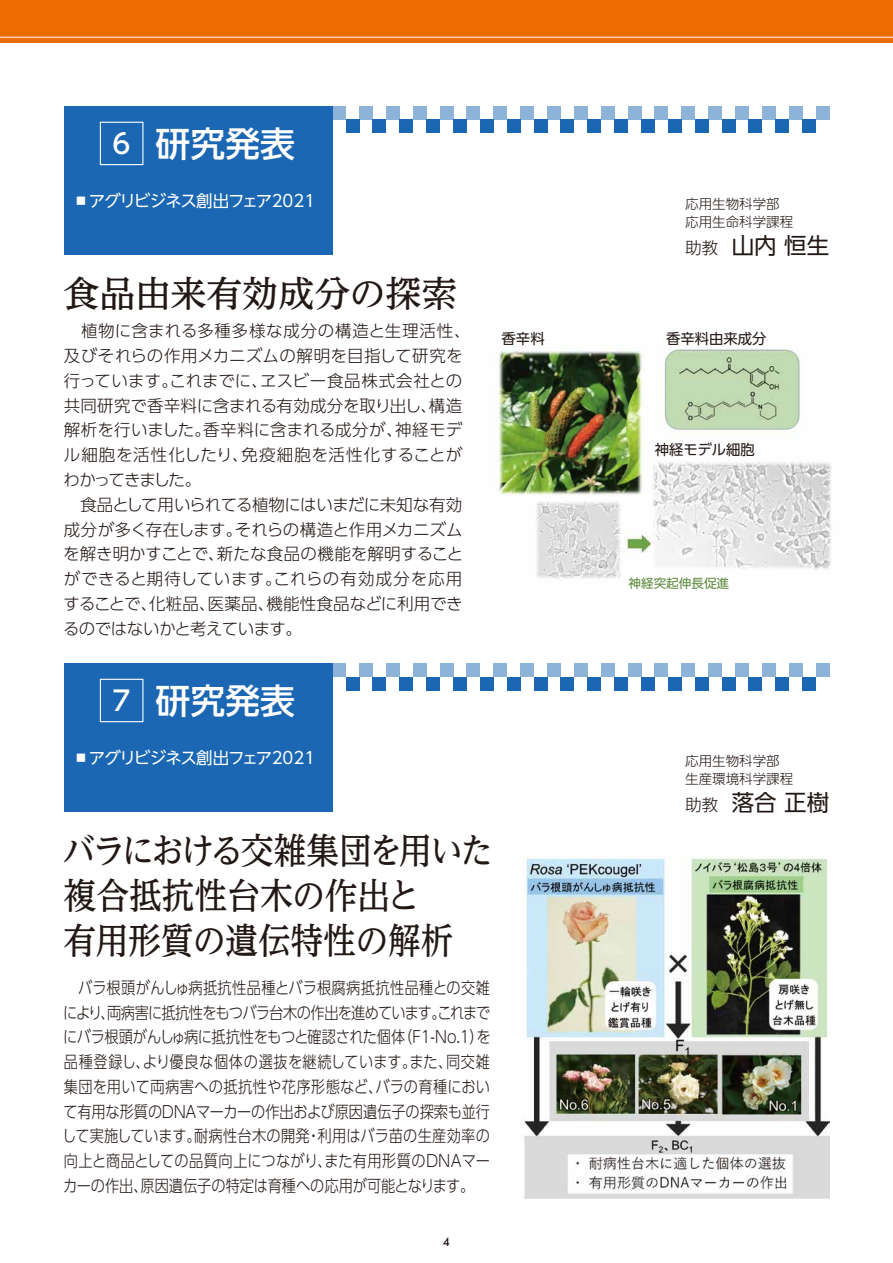
<style>
.page{position:relative;width:893px;height:1263px;background:#fff}
.page>*{position:absolute;margin:0;border:0;box-sizing:border-box;transform-origin:0 0}
.t1{font:500 36px/45px "UD Reimin Pro";letter-spacing:-.015em;color:#221815;scale:.91 1}
.t2{font:500 36px "UD Reimin Pro";letter-spacing:-.015em;color:#221815}
.t3{font:500 34.95px "UD Shin Go Pro";color:#fff}
.t4{font:22.5px "UD Shin Go Pro";color:#221815}
.t5{font:300 16.5px/24.8px "UD Shin Go Pro";color:#221815}
.t6{font:300 16.5px/24.8px "UD Shin Go Pro";color:#221815;text-align:justify;scale:.86 1}
.t7{font:16.5px "UD Shin Go NT Pro";letter-spacing:-.05em;color:#fff}
.t8{font:14.4px "UD Shin Go Pro";color:#221815}
.t9{font:300 13.5px/18px "UD Shin Go Pro";color:#221815}
.t10{font:12.6px "UD Shin Go Pro";color:#5c893c}
.t11{font:500 12px "Futura BT";color:#221815}
.s1{font-size:27.15px}
.s2{font-weight:300;font-size:16.5px}
</style>
<div class="page">
<div style="left:332px;top:106px;width:14px;height:14px;background:#8db3d9"></div>
<div style="left:346px;top:120px;width:13px;height:13px;background:#1b67b3"></div>
<div style="left:359px;top:106px;width:14px;height:14px;background:#8db3d9"></div>
<div style="left:373px;top:120px;width:13px;height:13px;background:#1b67b3"></div>
<div style="left:386px;top:106px;width:13px;height:14px;background:#8db3d9"></div>
<div style="left:399px;top:120px;width:14px;height:13px;background:#1b67b3"></div>
<div style="left:413px;top:106px;width:13px;height:14px;background:#8db3d9"></div>
<div style="left:426px;top:120px;width:14px;height:13px;background:#1b67b3"></div>
<div style="left:440px;top:106px;width:13px;height:14px;background:#8db3d9"></div>
<div style="left:453px;top:120px;width:14px;height:13px;background:#1b67b3"></div>
<div style="left:467px;top:106px;width:13px;height:14px;background:#8db3d9"></div>
<div style="left:480px;top:120px;width:13px;height:13px;background:#1b67b3"></div>
<div style="left:493px;top:106px;width:14px;height:14px;background:#8db3d9"></div>
<div style="left:507px;top:120px;width:13px;height:13px;background:#1b67b3"></div>
<div style="left:520px;top:106px;width:14px;height:14px;background:#8db3d9"></div>
<div style="left:534px;top:120px;width:13px;height:13px;background:#1b67b3"></div>
<div style="left:547px;top:106px;width:14px;height:14px;background:#8db3d9"></div>
<div style="left:561px;top:120px;width:13px;height:13px;background:#1b67b3"></div>
<div style="left:574px;top:106px;width:13px;height:14px;background:#8db3d9"></div>
<div style="left:587px;top:120px;width:14px;height:13px;background:#1b67b3"></div>
<div style="left:601px;top:106px;width:13px;height:14px;background:#8db3d9"></div>
<div style="left:614px;top:120px;width:14px;height:13px;background:#1b67b3"></div>
<div style="left:628px;top:106px;width:13px;height:14px;background:#8db3d9"></div>
<div style="left:641px;top:120px;width:14px;height:13px;background:#1b67b3"></div>
<div style="left:655px;top:106px;width:13px;height:14px;background:#8db3d9"></div>
<div style="left:668px;top:120px;width:13px;height:13px;background:#1b67b3"></div>
<div style="left:681px;top:106px;width:14px;height:14px;background:#8db3d9"></div>
<div style="left:695px;top:120px;width:13px;height:13px;background:#1b67b3"></div>
<div style="left:708px;top:106px;width:14px;height:14px;background:#8db3d9"></div>
<div style="left:722px;top:120px;width:13px;height:13px;background:#1b67b3"></div>
<div style="left:735px;top:106px;width:14px;height:14px;background:#8db3d9"></div>
<div style="left:749px;top:120px;width:13px;height:13px;background:#1b67b3"></div>
<div style="left:762px;top:106px;width:13px;height:14px;background:#8db3d9"></div>
<div style="left:775px;top:120px;width:14px;height:13px;background:#1b67b3"></div>
<div style="left:789px;top:106px;width:13px;height:14px;background:#8db3d9"></div>
<div style="left:802px;top:120px;width:14px;height:13px;background:#1b67b3"></div>
<div style="left:816px;top:106px;width:13px;height:14px;background:#8db3d9"></div>
<div style="left:332px;top:663px;width:14px;height:14px;background:#8db3d9"></div>
<div style="left:346px;top:677px;width:13px;height:13px;background:#1b67b3"></div>
<div style="left:359px;top:663px;width:14px;height:14px;background:#8db3d9"></div>
<div style="left:373px;top:677px;width:13px;height:13px;background:#1b67b3"></div>
<div style="left:386px;top:663px;width:13px;height:14px;background:#8db3d9"></div>
<div style="left:399px;top:677px;width:14px;height:13px;background:#1b67b3"></div>
<div style="left:413px;top:663px;width:13px;height:14px;background:#8db3d9"></div>
<div style="left:426px;top:677px;width:14px;height:13px;background:#1b67b3"></div>
<div style="left:440px;top:663px;width:13px;height:14px;background:#8db3d9"></div>
<div style="left:453px;top:677px;width:14px;height:13px;background:#1b67b3"></div>
<div style="left:467px;top:663px;width:13px;height:14px;background:#8db3d9"></div>
<div style="left:480px;top:677px;width:13px;height:13px;background:#1b67b3"></div>
<div style="left:493px;top:663px;width:14px;height:14px;background:#8db3d9"></div>
<div style="left:507px;top:677px;width:13px;height:13px;background:#1b67b3"></div>
<div style="left:520px;top:663px;width:14px;height:14px;background:#8db3d9"></div>
<div style="left:534px;top:677px;width:13px;height:13px;background:#1b67b3"></div>
<div style="left:547px;top:663px;width:14px;height:14px;background:#8db3d9"></div>
<div style="left:561px;top:677px;width:13px;height:13px;background:#1b67b3"></div>
<div style="left:574px;top:663px;width:13px;height:14px;background:#8db3d9"></div>
<div style="left:587px;top:677px;width:14px;height:13px;background:#1b67b3"></div>
<div style="left:601px;top:663px;width:13px;height:14px;background:#8db3d9"></div>
<div style="left:614px;top:677px;width:14px;height:13px;background:#1b67b3"></div>
<div style="left:628px;top:663px;width:13px;height:14px;background:#8db3d9"></div>
<div style="left:641px;top:677px;width:14px;height:13px;background:#1b67b3"></div>
<div style="left:655px;top:663px;width:13px;height:14px;background:#8db3d9"></div>
<div style="left:668px;top:677px;width:13px;height:13px;background:#1b67b3"></div>
<div style="left:681px;top:663px;width:14px;height:14px;background:#8db3d9"></div>
<div style="left:695px;top:677px;width:13px;height:13px;background:#1b67b3"></div>
<div style="left:708px;top:663px;width:14px;height:14px;background:#8db3d9"></div>
<div style="left:722px;top:677px;width:13px;height:13px;background:#1b67b3"></div>
<div style="left:735px;top:663px;width:14px;height:14px;background:#8db3d9"></div>
<div style="left:749px;top:677px;width:13px;height:13px;background:#1b67b3"></div>
<div style="left:762px;top:663px;width:13px;height:14px;background:#8db3d9"></div>
<div style="left:775px;top:677px;width:14px;height:13px;background:#1b67b3"></div>
<div style="left:789px;top:663px;width:13px;height:14px;background:#8db3d9"></div>
<div style="left:802px;top:677px;width:14px;height:13px;background:#1b67b3"></div>
<div style="left:816px;top:663px;width:13px;height:14px;background:#8db3d9"></div>
<div style="left:0;top:0;width:893px;height:43px;background:#ed6c00"></div>
<hr style="left:0;top:37px;width:893px;height:1px;background:#fff">
<div style="left:64px;top:106px;width:268px;height:149px;background:#1b67b3"></div>
<div style="left:100px;top:122px;width:43px;height:43px;border:1px solid #fff"></div>
<div style="left:64px;top:663px;width:268px;height:149px;background:#1b67b3"></div>
<div style="left:100px;top:679px;width:43px;height:43px;border:1px solid #fff"></div>
<img style="left:496px;top:347px;width:335px;height:232px">
<img style="left:524px;top:857px;width:305px;height:342px">
<h2 class="t3" style="left:113px;top:115px;width:184px"><span class="s1">6</span> 研究発表</h2>
<p class="t7" style="left:73px;top:187px;width:244px">■アグリビジネス創出フェア2021</p>
<h1 class="t2" style="left:64px;top:264px;width:395px">食品由来有効成分の探索</h1>
<p class="t5" style="left:63px;top:318px;width:409px">　植物に含まれる多種多様な成分の構造と生理活性、及びそれらの作用メカニズムの解明を目指して研究を行っています。これまでに、ヱスビー食品株式会社との共同研究で香辛料に含まれる有効成分を取り出し、構造解析を行いました。香辛料に含まれる成分が、神経モデル細胞を活性化したり、免疫細胞を活性化することがわかってきました。<br>　食品として用いられてる植物にはいまだに未知な有効成分が多く存在します。それらの構造と作用メカニズムを解き明かすことで、新たな食品の機能を解明することができると期待しています。これらの有効成分を応用することで、化粧品、医薬品、機能性食品などに利用できるのではないかと考えています。</p>
<h2 class="t3" style="left:113px;top:672px;width:184px"><span class="s1">7</span> 研究発表</h2>
<p class="t7" style="left:73px;top:744px;width:244px">■アグリビジネス創出フェア2021</p>
<p class="t8" style="left:502px;top:327px;width:45px">香辛料</p>
<h1 class="t1" style="left:63px;top:827px;width:474px">バラにおける交雑集団を用いた複合抵抗性台木の作出と<br>有用形質の遺伝特性の解析</h1>
<p class="t6" style="left:62px;top:974px;width:500px">　バラ根頭がんしゅ病抵抗性品種とバラ根腐病抵抗性品種との交雑により、両病害に抵抗性をもつバラ台木の作出を進めています。これまでにバラ根頭がんしゅ病に抵抗性をもつと確認された個体（F1-No.1）を品種登録し、より優良な個体の選抜を継続しています。また、同交雑集団を用いて両病害への抵抗性や花序形態など、バラの育種において有用な形質のＤＮＡマーカーの作出および原因遺伝子の探索も並行して実施しています。耐病性台木の開発・利用はバラ苗の生産効率の向上と商品としての品質向上につながり、また有用形質のＤＮＡマーカーの作出、原因遺伝子の特定は育種への応用が可能となります。</p>
<p class="t11" style="left:443px;top:1234px;width:9px">4</p>
<p class="t9" style="left:685px;top:194px;width:109px">応用生物科学部応用生命科学課程</p>
<h3 class="t4" style="left:685px;top:227px;width:145px"><span class="s2">助教</span> 山内 恒生</h3>
<p class="t8" style="left:666px;top:327px;width:102px">香辛料由来成分</p>
<p class="t8" style="left:655px;top:438px;width:102px">神経モデル細胞</p>
<p class="t10" style="left:629px;top:573px;width:102px">神経突起伸長促進</p>
<p class="t9" style="left:685px;top:751px;width:109px">応用生物科学部生産環境科学課程</p>
<h3 class="t4" style="left:685px;top:784px;width:145px"><span class="s2">助教</span> 落合 正樹</h3>
</div>
